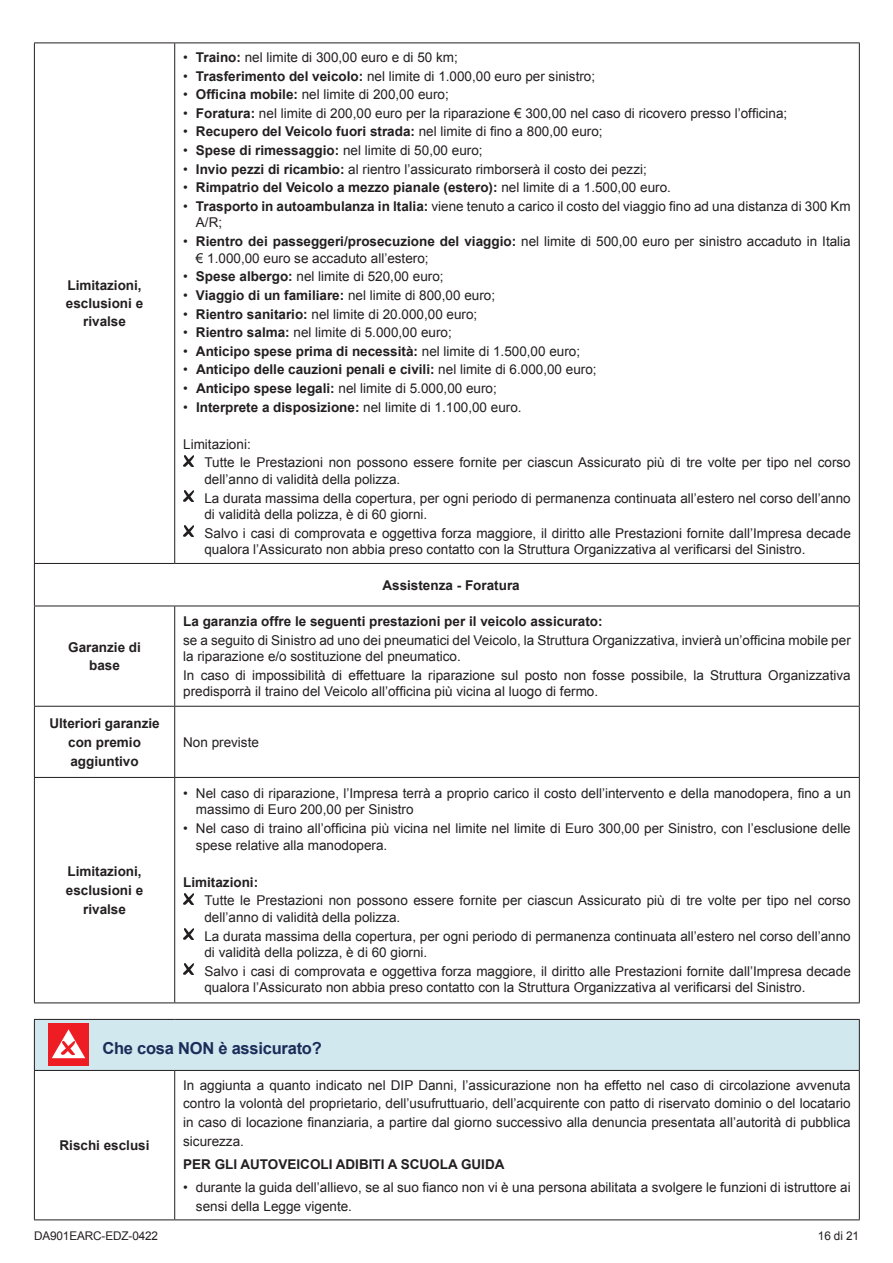
<style>
.page{position:relative;width:893px;height:1263px;background:#fff}
.page>*{position:absolute;margin:0;border:0;box-sizing:border-box;transform-origin:0 0}
.t1{font:700 16.5px "Arial";letter-spacing:-.015em;color:#1c2c59}
.t2{font:13.5px/16.5px "Arial";color:#231f20}
.t3{font:700 13.5px/18.8px "Arial";color:#231f20;text-align:center}
.t4{font:12px "Arial";letter-spacing:-.01em;color:#231f20}
.s1{font-weight:700}
.s2{font-weight:400}
</style>
<div class="page">
<hr style="left:34px;top:43px;width:141px;height:1px;background:#231f20">
<hr style="left:34px;top:43px;width:1px;height:520px;background:#231f20">
<hr style="left:175px;top:43px;width:685px;height:1px;background:#231f20">
<hr style="left:174px;top:43px;width:1px;height:520px;background:#231f20">
<hr style="left:859px;top:43px;width:1px;height:520px;background:#231f20">
<hr style="left:34px;top:563px;width:141px;height:1px;background:#231f20">
<hr style="left:34px;top:564px;width:1px;height:42px;background:#231f20">
<hr style="left:175px;top:563px;width:685px;height:1px;background:#231f20">
<hr style="left:859px;top:564px;width:1px;height:42px;background:#231f20">
<hr style="left:34px;top:606px;width:141px;height:1px;background:#231f20">
<hr style="left:34px;top:606px;width:1px;height:100px;background:#231f20">
<hr style="left:175px;top:606px;width:685px;height:1px;background:#231f20">
<hr style="left:174px;top:606px;width:1px;height:100px;background:#231f20">
<hr style="left:859px;top:606px;width:1px;height:100px;background:#231f20">
<hr style="left:34px;top:706px;width:141px;height:1px;background:#231f20">
<hr style="left:34px;top:707px;width:1px;height:70px;background:#231f20">
<hr style="left:175px;top:706px;width:685px;height:1px;background:#231f20">
<hr style="left:174px;top:707px;width:1px;height:70px;background:#231f20">
<hr style="left:859px;top:707px;width:1px;height:70px;background:#231f20">
<hr style="left:34px;top:777px;width:141px;height:1px;background:#231f20">
<hr style="left:34px;top:778px;width:1px;height:224px;background:#231f20">
<hr style="left:175px;top:777px;width:685px;height:1px;background:#231f20">
<hr style="left:174px;top:778px;width:1px;height:224px;background:#231f20">
<hr style="left:859px;top:778px;width:1px;height:224px;background:#231f20">
<hr style="left:34px;top:1002px;width:141px;height:1px;background:#231f20">
<hr style="left:175px;top:1002px;width:685px;height:1px;background:#231f20">
<svg style="left:183px;top:456px;width:11px;height:10px"></svg>
<svg style="left:183px;top:491px;width:11px;height:10px"></svg>
<svg style="left:183px;top:526px;width:11px;height:11px"></svg>
<svg style="left:183px;top:893px;width:11px;height:11px"></svg>
<svg style="left:183px;top:929px;width:11px;height:10px"></svg>
<svg style="left:183px;top:964px;width:11px;height:11px"></svg>
<div style="left:34px;top:1019px;width:825px;height:51px;background:#d0e8ee"></div>
<hr style="left:34px;top:1019px;width:141px;height:1px;background:#231f20">
<hr style="left:34px;top:1020px;width:1px;height:50px;background:#231f20">
<hr style="left:175px;top:1019px;width:685px;height:1px;background:#231f20">
<hr style="left:859px;top:1020px;width:1px;height:50px;background:#231f20">
<hr style="left:34px;top:1070px;width:141px;height:1px;background:#231f20">
<hr style="left:34px;top:1071px;width:1px;height:148px;background:#231f20">
<hr style="left:175px;top:1070px;width:685px;height:1px;background:#231f20">
<hr style="left:174px;top:1071px;width:1px;height:148px;background:#231f20">
<hr style="left:859px;top:1071px;width:1px;height:148px;background:#231f20">
<hr style="left:34px;top:1219px;width:141px;height:1px;background:#231f20">
<hr style="left:175px;top:1219px;width:685px;height:1px;background:#231f20">
<div style="left:48px;top:1023px;width:41px;height:43px;background:#ee1d23"></div>
<svg style="left:52px;top:1029px;width:33px;height:29px"></svg>
<p class="t3" style="left:66px;top:277px;width:79px;line-height:18px">Limitazioni, esclusioni e rivalse</p>
<p class="t3" style="left:68px;top:638px;width:74px">Garanzie di base</p>
<p class="t3" style="left:49px;top:714px;width:112px">Ulteriori garanzie con premio aggiuntivo</p>
<p class="t3" style="left:66px;top:863px;width:79px">Limitazioni, esclusioni e rivalse</p>
<p class="t2" style="left:183px;top:49px;width:276px">• <span class="s1">Traino:</span> nel limite di 300,00 euro e di 50 km;</p>
<p class="t2" style="left:183px;top:68px;width:413px">• <span class="s1">Trasferimento del veicolo:</span> nel limite di 1.000,00 euro per sinistro;</p>
<p class="t2" style="left:183px;top:86px;width:267px">• <span class="s1">Officina mobile:</span> nel limite di 200,00 euro;</p>
<p class="t2" style="left:183px;top:105px;width:605px">• <span class="s1">Foratura:</span> nel limite di 200,00 euro per la riparazione € 300,00 nel caso di ricovero presso l’officina;</p>
<p class="t3" style="left:183px;top:123px;width:421px"><span class="s2">•</span> Recupero del Veicolo fuori strada: <span class="s2">nel limite di fino a 800,00 euro;</span></p>
<p class="t2" style="left:183px;top:142px;width:301px">• <span class="s1">Spese di rimessaggio:</span> nel limite di 50,00 euro;</p>
<p class="t2" style="left:183px;top:161px;width:465px">• <span class="s1">Invio pezzi di ricambio:</span> al rientro l’assicurato rimborserà il costo dei pezzi;</p>
<p class="t3" style="left:183px;top:179px;width:489px"><span class="s2">•</span> Rimpatrio del Veicolo a mezzo pianale (estero): <span class="s2">nel limite di a 1.500,00 euro.</span></p>
<p class="t2" style="left:196px;top:198px;width:656px;text-indent:-13px">• <span class="s1">Trasporto in autoambulanza in ltalia:</span> viene tenuto a carico il costo del viaggio fino ad una distanza di 300 Km<br>A/R;</p>
<p class="t2" style="left:196px;top:233px;width:656px;text-indent:-13px">• <span class="s1">Rientro dei passeggeri/prosecuzione del viaggio:</span> nel limite di 500,00 euro per sinistro accaduto in Italia € 1.000,00 euro se accaduto all’estero;</p>
<p class="t2" style="left:183px;top:268px;width:262px">• <span class="s1">Spese albergo:</span> nel limite di 520,00 euro;</p>
<p class="t2" style="left:183px;top:287px;width:313px">• <span class="s1">Viaggio di un familiare:</span> nel limite di 800,00 euro;</p>
<p class="t2" style="left:183px;top:306px;width:296px">• <span class="s1">Rientro sanitario:</span> nel limite di 20.000,00 euro;</p>
<p class="t2" style="left:183px;top:324px;width:270px">• <span class="s1">Rientro salma:</span> nel limite di 5.000,00 euro;</p>
<p class="t3" style="left:183px;top:342px;width:398px"><span class="s2">•</span> Anticipo spese prima di necessità: <span class="s2">nel limite di 1.500,00 euro;</span></p>
<p class="t3" style="left:183px;top:361px;width:415px"><span class="s2">•</span> Anticipo delle cauzioni penali e civili: <span class="s2">nel limite di 6.000,00 euro;</span></p>
<p class="t2" style="left:183px;top:380px;width:315px">• <span class="s1">Anticipo spese legali:</span> nel limite di 5.000,00 euro;</p>
<p class="t2" style="left:183px;top:399px;width:340px">• <span class="s1">Interprete a disposizione:</span> nel limite di 1.100,00 euro.</p>
<p class="t2" style="left:204px;top:435px;width:648px;line-height:18.6px;text-indent:-21px">Limitazioni:<br>Tutte le Prestazioni non possono essere fornite per ciascun Assicurato più di tre volte per tipo nel corso</p>
<p class="t2" style="left:204px;top:470px;width:648px;line-height:18.6px">dell’anno di validità della polizza.<br>La durata massima della copertura, per ogni periodo di permanenza continuata all’estero nel corso dell’anno</p>
<p class="t2" style="left:204px;top:505px;width:648px;line-height:18.6px">di validità della polizza, è di 60 giorni.<br>Salvo i casi di comprovata e oggettiva forza maggiore, il diritto alle Prestazioni fornite dall’Impresa decade</p>
<p class="t2" style="left:204px;top:541px;width:602px">qualora l’Assicurato non abbia preso contatto con la Struttura Organizzativa al verificarsi del Sinistro.</p>
<p class="t3" style="left:382px;top:576px;width:139px">Assistenza - Foratura</p>
<p class="t3" style="left:183px;top:612px;width:421px">La garanzia offre le seguenti prestazioni per il veicolo assicurato:</p>
<p class="t2" style="left:183px;top:632px;width:669px">se a seguito di Sinistro ad uno dei pneumatici del Veicolo, la Struttura Organizzativa, invierà un’officina mobile per la riparazione e/o sostituzione del pneumatico.</p>
<p class="t2" style="left:183px;top:667px;width:669px">In caso di impossibilità di effettuare la riparazione sul posto non fosse possibile, la Struttura Organizzativa predisporrà il traino del Veicolo all’officina più vicina al luogo di fermo.</p>
<p class="t2" style="left:183px;top:734px;width:77px">Non previste</p>
<p class="t2" style="left:196px;top:785px;width:656px;text-indent:-13px">• Nel caso di riparazione, l’Impresa terrà a proprio carico il costo dell’intervento e della manodopera, fino a un massimo di Euro 200,00 per Sinistro</p>
<p class="t2" style="left:196px;top:820px;width:656px;text-indent:-13px">• Nel caso di traino all’officina più vicina nel limite nel limite di Euro 300,00 per Sinistro, con l’esclusione delle spese relative alla manodopera.</p>
<p class="t3" style="left:183px;top:873px;width:77px">Limitazioni:</p>
<p class="t2" style="left:204px;top:893px;width:648px">Tutte le Prestazioni non possono essere fornite per ciascun Assicurato più di tre volte per tipo nel corso dell’anno di validità della polizza.</p>
<p class="t2" style="left:204px;top:928px;width:648px">La durata massima della copertura, per ogni periodo di permanenza continuata all’estero nel corso dell’anno di validità della polizza, è di 60 giorni.</p>
<p class="t2" style="left:204px;top:963px;width:648px">Salvo i casi di comprovata e oggettiva forza maggiore, il diritto alle Prestazioni fornite dall’Impresa decade qualora l’Assicurato non abbia preso contatto con la Struttura Organizzativa al verificarsi del Sinistro.</p>
<p class="t1" style="left:102px;top:1037px;width:221px">Che cosa NON è assicurato?</p>
<p class="t3" style="left:60px;top:1136px;width:92px">Rischi esclusi</p>
<p class="t2" style="left:183px;top:1075px;width:669px;line-height:18.8px;text-align:justify">In aggiunta a quanto indicato nel DIP Danni, l’assicurazione non ha effetto nel caso di circolazione avvenuta contro la volontà del proprietario, dell’usufruttuario, dell’acquirente con patto di riservato dominio o del locatario in caso di locazione finanziaria, a partire dal giorno successivo alla denuncia presentata all’autorità di pubblica sicurezza.</p>
<p class="t3" style="left:183px;top:1155px;width:323px">PER GLI AUTOVEICOLI ADIBITI A SCUOLA GUIDA</p>
<p class="t2" style="left:196px;top:1178px;width:656px;line-height:18.8px;text-indent:-13px">• durante la guida dell’allievo, se al suo fianco non vi è una persona abilitata a svolgere le funzioni di istruttore ai sensi della Legge vigente.</p>
<p class="t4" style="left:34px;top:1228px;width:126px">DA901EARC-EDZ-0422</p>
<p class="t4" style="left:818px;top:1228px;width:43px">16 di 21</p>
</div>
